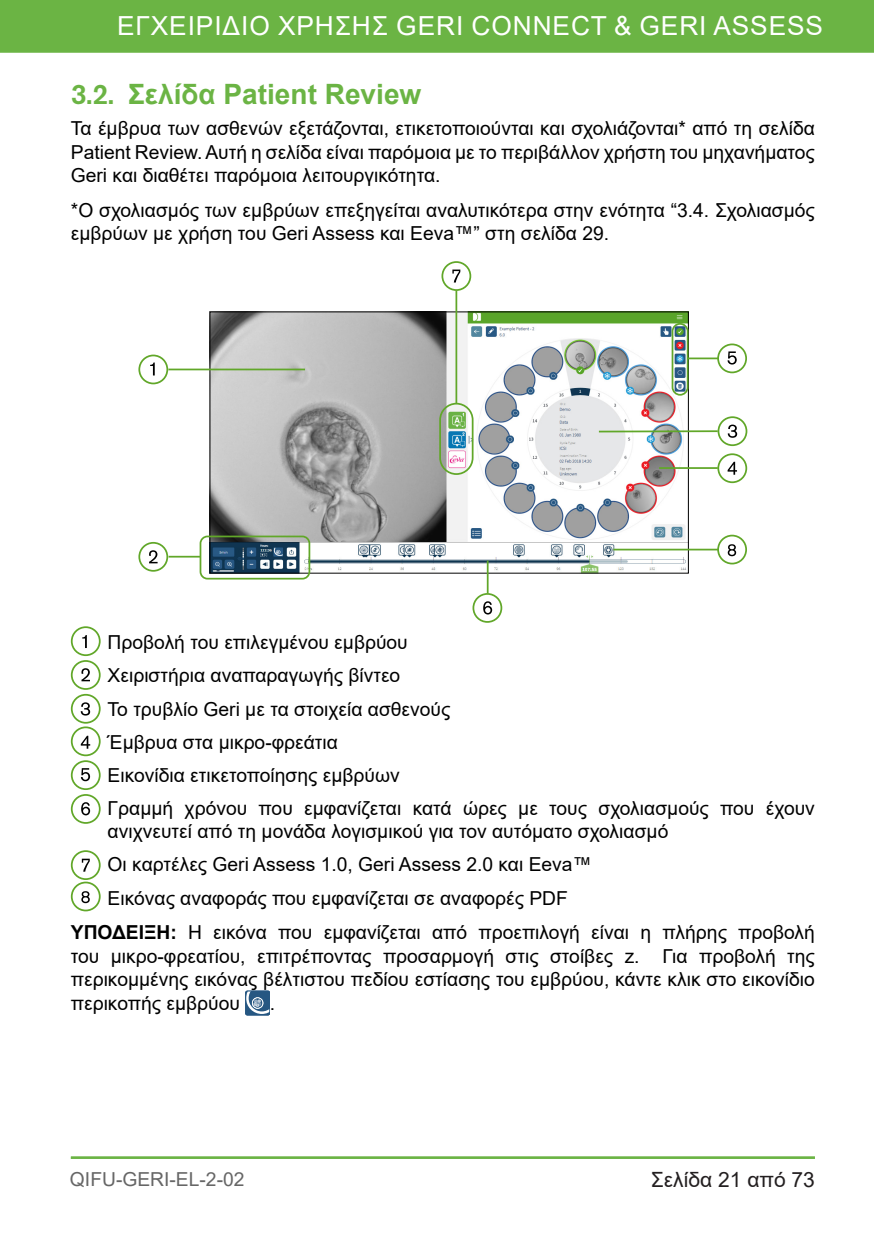
<style>
.page{position:relative;width:874px;height:1241px;background:#fff}
.page>*{position:absolute;margin:0;border:0;box-sizing:border-box;transform-origin:0 0}
.t1{font:700 28px "Arial";color:#6bb444}
.t2{font:26.25px "Arial";letter-spacing:.035em;color:#fff}
.t3{font:21px "Arial";color:#231f20}
.t4{font:19.25px/23.6px "Arial";color:#000;text-align:justify}
.t5{font:19.25px "Arial";color:#666}
.s1{font-family:"Akzidenz Grotesk Std";font-weight:500}
.s2{font-weight:700}
</style>
<div class="page">
<div style="left:0;top:0;width:873px;height:53px;background:#6bb444"></div>
<hr style="left:71px;top:1156px;width:743px;height:1px;background:#6bb444">
<hr style="left:71px;top:1157px;width:743px;height:1px;background:#6bb444">
<img style="left:212px;top:314px;width:474px;height:257px">
<div style="left:716px;top:534px;width:30px;height:30px;border:2px solid #61a729;border-radius:50%"></div>
<svg style="left:727px;top:544px;width:8px;height:12px"></svg>
<hr style="left:168px;top:368px;width:137px;height:2px;background:#61a729">
<hr style="left:168px;top:555px;width:32px;height:2px;background:#61a729">
<div style="left:138px;top:354px;width:30px;height:30px;border:2px solid #61a729;border-radius:50%"></div>
<div style="left:138px;top:542px;width:30px;height:29px;border:2px solid #61a729;border-radius:50%"></div>
<div style="left:472px;top:593px;width:30px;height:29px;border:2px solid #61a729;border-radius:50%"></div>
<div style="left:441px;top:261px;width:30px;height:30px;border:2px solid #61a729;border-radius:50%"></div>
<hr style="left:598px;top:430px;width:119px;height:2px;background:#61a729">
<div style="left:717px;top:416px;width:30px;height:30px;border:2px solid #61a729;border-radius:50%"></div>
<div style="left:717px;top:453px;width:29px;height:30px;border:2px solid #61a729;border-radius:50%"></div>
<div style="left:716px;top:343px;width:30px;height:30px;border:2px solid #61a729;border-radius:50%"></div>
<svg style="left:150px;top:362px;width:5px;height:13px"></svg>
<svg style="left:149px;top:550px;width:8px;height:13px"></svg>
<svg style="left:483px;top:601px;width:9px;height:13px"></svg>
<svg style="left:452px;top:269px;width:8px;height:13px"></svg>
<svg style="left:727px;top:424px;width:9px;height:14px"></svg>
<svg style="left:727px;top:461px;width:9px;height:13px"></svg>
<hr style="left:658px;top:467px;width:59px;height:2px;background:#61a729">
<hr style="left:687px;top:357px;width:31px;height:2px;background:#61a729">
<svg style="left:727px;top:351px;width:9px;height:13px"></svg>
<hr style="left:486px;top:560px;width:2px;height:33px;background:#61a729">
<hr style="left:613px;top:548px;width:105px;height:2px;background:#61a729">
<hr style="left:455px;top:290px;width:2px;height:113px;background:#61a729">
<div style="left:671px;top:323px;width:17px;height:72px;border:2px solid #61a729;border-radius:8px"></div>
<div style="left:439px;top:403px;width:34px;height:72px;border:2px solid #61a729;border-radius:16px"></div>
<div style="left:199px;top:535px;width:111px;height:44px;border:2px solid #61a729;border-radius:7px"></div>
<svg style="left:245px;top:990px;width:25px;height:25px"></svg>
<div style="left:71px;top:626px;width:30px;height:30px;border:2px solid #61a729;border-radius:50%"></div>
<div style="left:71px;top:726px;width:30px;height:30px;border:2px solid #61a729;border-radius:50%"></div>
<div style="left:71px;top:660px;width:30px;height:29px;border:2px solid #61a729;border-radius:50%"></div>
<div style="left:71px;top:760px;width:30px;height:29px;border:2px solid #61a729;border-radius:50%"></div>
<div style="left:71px;top:693px;width:30px;height:30px;border:2px solid #61a729;border-radius:50%"></div>
<div style="left:71px;top:794px;width:30px;height:29px;border:2px solid #61a729;border-radius:50%"></div>
<div style="left:71px;top:850px;width:30px;height:29px;border:2px solid #61a729;border-radius:50%"></div>
<svg style="left:82px;top:858px;width:8px;height:13px"></svg>
<svg style="left:81px;top:802px;width:9px;height:13px"></svg>
<svg style="left:81px;top:768px;width:9px;height:13px"></svg>
<svg style="left:81px;top:735px;width:9px;height:13px"></svg>
<svg style="left:81px;top:702px;width:9px;height:13px"></svg>
<svg style="left:81px;top:668px;width:9px;height:13px"></svg>
<svg style="left:82px;top:635px;width:5px;height:13px"></svg>
<div style="left:71px;top:881px;width:30px;height:30px;border:2px solid #61a729;border-radius:50%"></div>
<svg style="left:81px;top:891px;width:9px;height:12px"></svg>
<h2 class="t2" style="left:117px;top:7px;width:707px">ΕΓΧΕΙΡΙΔΙΟ ΧΡΗΣΗΣ GERI CONNECT &amp; GERI ASSESS</h2>
<p class="t1" style="left:71px;top:75px;width:352px"><span class="s1">3.2.</span> Σελίδα Patient Review</p>
<p class="t4" style="left:71px;top:116px;width:745px">Τα έμβρυα των ασθενών εξετάζονται, ετικετοποιούνται και σχολιάζονται* από τη σελίδα Patient Review. Αυτή η σελίδα είναι παρόμοια με το περιβάλλον χρήστη του μηχανήματος Geri και διαθέτει παρόμοια λειτουργικότητα.</p>
<p class="t4" style="left:71px;top:198px;width:745px">*Ο σχολιασμός των εμβρύων επεξηγείται αναλυτικότερα στην ενότητα “3.4. Σχολιασμός εμβρύων με χρήση του Geri Assess και Eeva™” στη σελίδα 29.</p>
<p class="t4" style="left:108px;top:630px;width:301px">Προβολή του επιλεγμένου εμβρύου</p>
<p class="t4" style="left:108px;top:663px;width:294px">Χειριστήρια αναπαραγωγής βίντεο</p>
<p class="t4" style="left:108px;top:696px;width:344px">Το τρυβλίο Geri με τα στοιχεία ασθενούς</p>
<p class="t4" style="left:108px;top:730px;width:232px">Έμβρυα στα μικρο-φρεάτια</p>
<p class="t4" style="left:108px;top:763px;width:293px">Εικονίδια ετικετοποίησης εμβρύων</p>
<p class="t4" style="left:108px;top:797px;width:708px;line-height:22.8px">Γραμμή χρόνου που εμφανίζεται κατά ώρες με τους σχολιασμούς που έχουν ανιχνευτεί από τη μονάδα λογισμικού για τον αυτόματο σχολιασμό</p>
<p class="t4" style="left:108px;top:852px;width:485px">Οι καρτέλες Geri Assess 1.0, Geri Assess 2.0 και Eeva™</p>
<p class="t4" style="left:108px;top:885px;width:461px">Εικόνας αναφοράς που εμφανίζεται σε αναφορές PDF</p>
<p class="t4" style="left:71px;top:920px;width:745px"><span class="s2">ΥΠΟΔΕΙΞΗ:</span> Η εικόνα που εμφανίζεται από προεπιλογή είναι η πλήρης προβολή του μικρο-φρεατίου, επιτρέποντας προσαρμογή στις στοίβες z. Για προβολή της περικομμένης εικόνας βέλτιστου πεδίου εστίασης του εμβρύου, κάντε κλικ στο εικονίδιο περικοπής εμβρύου</p>
<p class="t4" style="left:270px;top:990px;width:7px">.</p>
<p class="t5" style="left:70px;top:1165px;width:176px">QIFU-GERI-EL-2-02</p>
<p class="t3" style="left:650px;top:1164px;width:165px">Σελίδα 21 από 73</p>
</div>
